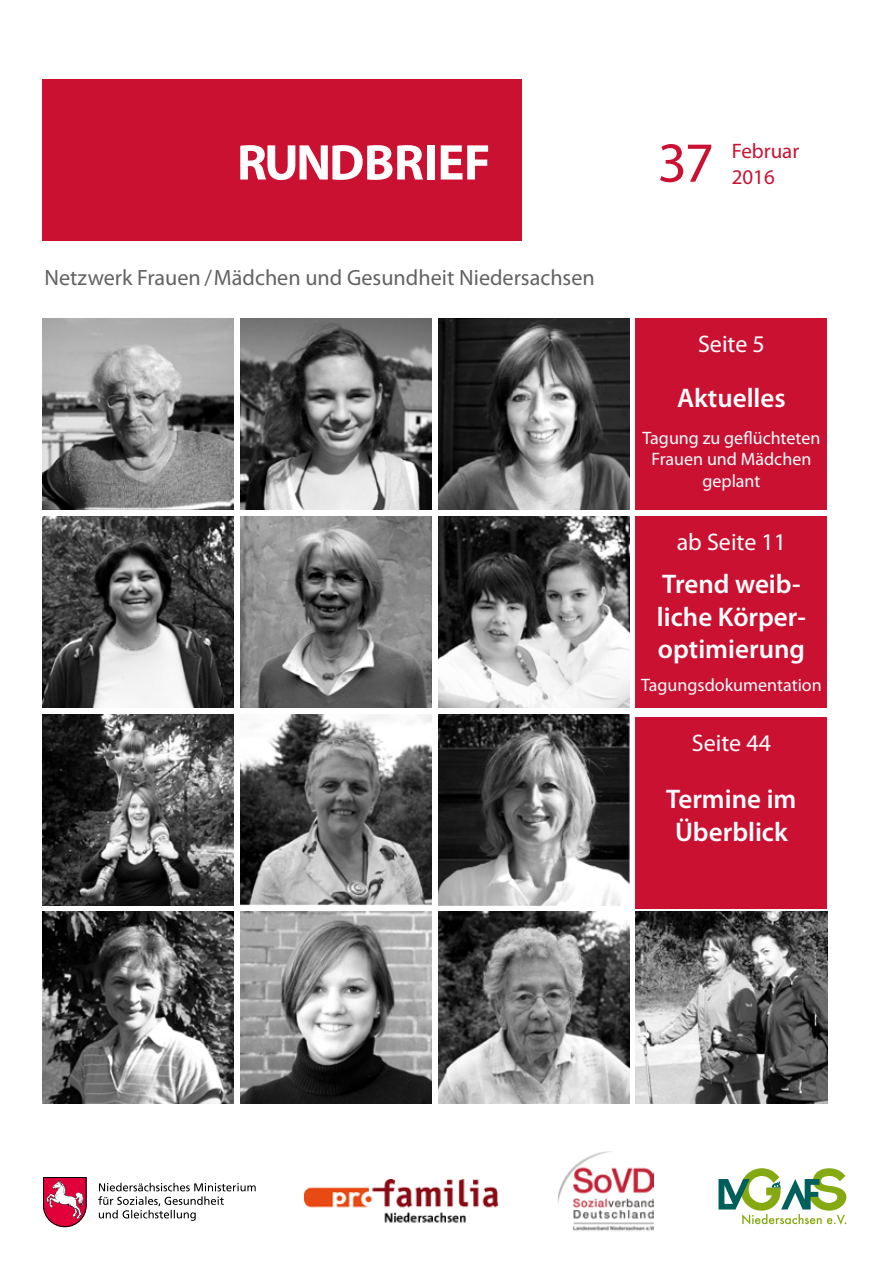
<style>
.page{position:relative;width:893px;height:1263px;background:#fff}
.page>*{position:absolute;margin:0;border:0;box-sizing:border-box;transform-origin:0 0}
.t1{font:63.3px "Hand Test";color:#fff}
.t2{font:57px "Myriad Pro";color:#cb1132}
.t3{font:700 50.7px "Myriad Pro";letter-spacing:-.01em;color:#fff}
.t4{font:600 27px/32.4px "Myriad Pro";color:#fff}
.t5{font:24px "Myriad Pro";color:#fff}
.t6{font:22.2px "Myriad Pro";color:#616264}
.t7{font:21px/25.5px "Myriad Pro";color:#cb1132}
.t8{font:18px/21.6px "Myriad Pro";color:#fff;text-align:center}
</style>
<div class="page">
<svg style="left:718px;top:1168px;width:128px;height:57px"></svg>
<img style="left:559px;top:1153px;width:95px;height:77px">
<img style="left:438px;top:319px;width:191px;height:191px">
<img style="left:240px;top:912px;width:192px;height:191px">
<img style="left:438px;top:714px;width:191px;height:191px">
<img style="left:43px;top:912px;width:191px;height:191px">
<img style="left:240px;top:714px;width:191px;height:191px">
<img style="left:240px;top:318px;width:192px;height:192px">
<img style="left:43px;top:516px;width:191px;height:192px">
<img style="left:636px;top:912px;width:191px;height:191px">
<img style="left:43px;top:714px;width:191px;height:191px">
<img style="left:438px;top:912px;width:191px;height:191px">
<img style="left:438px;top:517px;width:191px;height:191px">
<img style="left:240px;top:516px;width:192px;height:192px">
<img style="left:43px;top:319px;width:191px;height:191px">
<div style="left:636px;top:319px;width:191px;height:191px;background:#cb1132"></div>
<img style="left:305px;top:1179px;width:194px;height:44px">
<div style="left:43px;top:80px;width:479px;height:161px;background:#cb1132"></div>
<svg style="left:98px;top:1183px;width:158px;height:38px"></svg>
<svg style="left:43px;top:1177px;width:44px;height:50px"></svg>
<div style="left:636px;top:516px;width:191px;height:192px;background:#cb1132"></div>
<div style="left:636px;top:717px;width:191px;height:192px;background:#cb1132"></div>
<h1 class="t1" style="left:406px;top:131px;width:100px;rotate:-8deg">Brief</h1>
<h3 class="t3" style="left:237px;top:129px;width:255px">RUNDBRIEF</h3>
<p class="t6" style="left:45px;top:263px;width:552px">Netzwerk Frauen /Mädchen und Gesundheit Niedersachsen</p>
<h2 class="t2" style="left:658px;top:127px;width:58px">37</h2>
<p class="t7" style="left:732px;top:138px;width:69px">Februar<br>2016</p>
<h3 class="t5" style="left:698px;top:330px;width:68px">Seite 5</h3>
<h3 class="t4" style="left:677px;top:381px;width:110px">Aktuelles</h3>
<p class="t8" style="left:642px;top:426px;width:179px">Tagung zu geflüchteten<br>Frauen und Mädchen geplant</p>
<h3 class="t5" style="left:677px;top:527px;width:111px">ab Seite 11</h3>
<h3 class="t4" style="left:657px;top:567px;width:151px">Trend weib&shy;liche Körper&shy;optimierung</h3>
<p class="t8" style="left:641px;top:674px;width:182px">Tagungsdokumentation</p>
<h3 class="t5" style="left:692px;top:728px;width:81px">Seite 44</h3>
<h3 class="t4" style="left:666px;top:782px;width:132px;text-align:center">Termine im<br>Überblick</h3>
</div>
